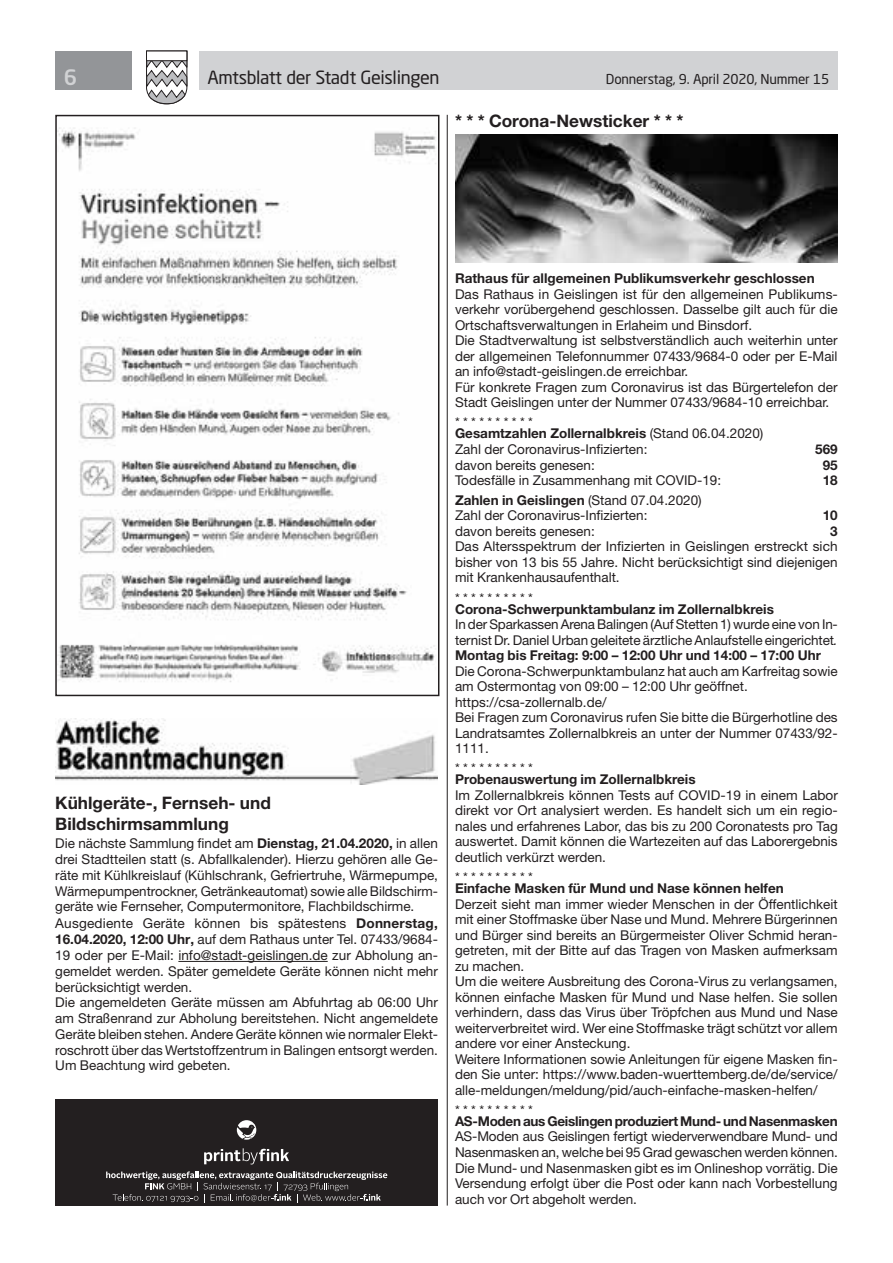
<style>
.page{position:relative;width:893px;height:1263px;background:#fff}
.page>*{position:absolute;margin:0;border:0;box-sizing:border-box;transform-origin:0 0}
.t1{font:500 21px "Neo Sans Std";color:#d1d2d4}
.t2{font:18px "Neo Sans Std";letter-spacing:-.02em;color:#231f20}
.t3{font:700 17.25px/20.5px "Helvetica Neue LT Std";color:#231f20}
.t4{font:13.5px/15.6px "Helvetica Neue LT Std";color:#231f20}
.t5{font:700 13.5px "Helvetica Neue LT Std";color:#231f20}
.t6{font:700 13.5px "Helvetica Neue LT Std";letter-spacing:-.02em;color:#231f20}
.t7{font:13.5px "Neo Sans Std";letter-spacing:-.015em;color:#231f20}
.s1{font-weight:700}
.s2{font-style:italic}
</style>
<div class="page">
<div style="left:199px;top:51px;width:639px;height:38px;background:#d1d2d4"></div>
<div style="left:55px;top:51px;width:77px;height:38px;background:#939598"></div>
<svg style="left:146px;top:50px;width:42px;height:55px"></svg>
<div style="left:146px;top:51px;width:41px;height:10px;background:#fff;border:1px solid #231f20"></div>
<hr style="left:447px;top:115px;width:1px;height:1090px;background:#231f20">
<hr style="left:178px;top:961px;width:150px;height:1px;background:#231f20">
<img style="left:58px;top:127px;width:378px;height:555px">
<div style="left:55px;top:115px;width:384px;height:581px;border:2px solid #231f20"></div>
<img style="left:55px;top:719px;width:383px;height:65px">
<img style="left:455px;top:135px;width:383px;height:127px">
<div style="left:55px;top:1099px;width:383px;height:106px;background:#231f20"></div>
<svg style="left:237px;top:1120px;width:19px;height:20px"></svg>
<svg style="left:204px;top:1148px;width:85px;height:16px"></svg>
<svg style="left:106px;top:1171px;width:281px;height:31px"></svg>
<h1 class="t1" style="left:64px;top:64px;width:15px">6</h1>
<h2 class="t2" style="left:207px;top:66px;width:234px">Amtsblatt der Stadt Geislingen</h2>
<p class="t7" style="left:606px;top:71px;width:225px">Donnerstag, 9. April 2020, Nummer 15</p>
<p class="t3" style="left:455px;top:110px;width:230px">* * * Corona-Newsticker * * *</p>
<p class="t3" style="left:55px;top:792px;width:217px">Kühlgeräte-, Fernseh- und<br>Bildschirmsammlung</p>
<p class="t4" style="left:55px;top:835px;width:384px">Die nächste Sammlung findet am <span class="s1">Dienstag, 21.04.2020,</span> in allen drei Stadtteilen statt (s. Abfallkalender). Hierzu gehören alle Ge&shy;räte mit Kühlkreislauf (Kühlschrank, Gefriertruhe, Wärmepumpe, Wärmepumpentrockner, Getränkeautomat) sowie alle Bildschirm&shy;geräte wie Fernseher, Computermonitore, Flachbildschirme.<br>Ausgediente Geräte können bis spätestens <span class="s1">Donnerstag, 16.04.2020, 12:00 Uhr,</span> auf dem Rathaus unter Tel. 07433/9684- 19 oder per E-Mail: info@stadt-geislingen.de zur Abholung an&shy;gemeldet werden. Später gemeldete Geräte können nicht mehr berücksichtigt werden.<br>Die angemeldeten Geräte müssen am Abfuhrtag ab 06:00 Uhr am Straßenrand zur Abholung bereitstehen. Nicht angemeldete Geräte bleiben stehen. Andere Geräte können wie normaler Elekt&shy;roschrott über das Wertstoffzentrum in Balingen entsorgt werden.<br>Um Beachtung wird gebeten.</p>
<p class="t5" style="left:455px;top:270px;width:361px">Rathaus für allgemeinen Publikumsverkehr geschlossen</p>
<p class="t4" style="left:455px;top:286px;width:384px">Das Rathaus in Geislingen ist für den allgemeinen Publikums&shy;verkehr vorübergehend geschlossen. Dasselbe gilt auch für die Ortschaftsverwaltungen in Erlaheim und Binsdorf.<br>Die Stadtverwaltung ist selbstverständlich auch weiterhin unter der allgemeinen Telefonnummer 07433/9684-0 oder per E-Mail an info@stadt-geislingen.de erreichbar.<br>Für konkrete Fragen zum Coronavirus ist das Bürgertelefon der Stadt Geislingen unter der Nummer 07433/9684-10 erreichbar.</p>
<p class="t4" style="left:455px;top:417px;width:310px;line-height:11.1px">* * * * * * * * * *<br><span class="s1">Gesamtzahlen Zollernalbkreis</span> (Stand 06.04.2020)</p>
<p class="t4" style="left:455px;top:441px;width:194px">Zahl der Coronavirus-Infizierten:</p>
<p class="t5" style="left:815px;top:441px;width:24px">569</p>
<p class="t4" style="left:455px;top:457px;width:141px">davon bereits genesen:</p>
<p class="t5" style="left:823px;top:456px;width:17px">95</p>
<p class="t4" style="left:455px;top:472px;width:268px">Todesfälle in Zusammenhang mit COVID-19:</p>
<p class="t5" style="left:823px;top:472px;width:17px">18</p>
<p class="t4" style="left:455px;top:492px;width:248px"><span class="s1">Zahlen in Geislingen</span> (Stand 07.04.2020)<br>Zahl der Coronavirus-Infizierten:</p>
<p class="t5" style="left:823px;top:507px;width:17px">10</p>
<p class="t4" style="left:455px;top:523px;width:141px">davon bereits genesen:</p>
<p class="t5" style="left:830px;top:523px;width:9px">3</p>
<p class="t4" style="left:455px;top:539px;width:384px;text-align:justify">Das Altersspektrum der Infizierten in Geislingen erstreckt sich bisher von 13 bis 55 Jahre. Nicht berücksichtigt sind diejenigen mit Krankenhausaufenthalt.</p>
<p class="t4" style="left:455px;top:590px;width:79px">* * * * * * * * * *</p>
<p class="t5" style="left:455px;top:600px;width:320px">Corona-Schwerpunktambulanz im Zollernalbkreis</p>
<p class="t4" style="left:455px;top:616px;width:384px;text-align:justify">In der Sparkassen Arena Balingen (Auf Stetten 1) wurde eine von In&shy;ternist Dr. Daniel Urban geleitete ärztliche Anlaufstelle eingerichtet<span class="s2">.<br></span><span class="s1">Montag bis Freitag: 9:00 – 12:00 Uhr und 14:00 – 17:00 Uhr</span></p>
<p class="t4" style="left:455px;top:663px;width:384px">Die Corona-Schwerpunktambulanz hat auch am Karfreitag sowie am Ostermontag von 09:00 – 12:00 Uhr geöffnet. https://csa-zollernalb.de/<br>Bei Fragen zum Coronavirus rufen Sie bitte die Bürgerhotline des Landratsamtes Zollernalbkreis an unter der Nummer 07433/92- 1111.</p>
<p class="t4" style="left:455px;top:760px;width:79px">* * * * * * * * * *</p>
<p class="t5" style="left:455px;top:771px;width:242px">Probenauswertung im Zollernalbkreis</p>
<p class="t4" style="left:455px;top:787px;width:384px;text-align:justify">Im Zollernalbkreis können Tests auf COVID-19 in einem Labor direkt vor Ort analysiert werden. Es handelt sich um ein regio&shy;nales und erfahrenes Labor, das bis zu 200 Coronatests pro Tag auswertet. Damit können die Wartezeiten auf das Laborergebnis deutlich verkürzt werden.</p>
<p class="t4" style="left:455px;top:869px;width:79px">* * * * * * * * * *</p>
<p class="t5" style="left:455px;top:880px;width:330px">Einfache Masken für Mund und Nase können helfen</p>
<p class="t4" style="left:455px;top:896px;width:384px">Derzeit sieht man immer wieder Menschen in der Öffentlichkeit mit einer Stoffmaske über Nase und Mund. Mehrere Bürgerinnen und Bürger sind bereits an Bürgermeister Oliver Schmid heran&shy;getreten, mit der Bitte auf das Tragen von Masken aufmerksam zu machen.<br>Um die weitere Ausbreitung des Corona-Virus zu verlangsamen, können einfache Masken für Mund und Nase helfen. Sie sollen verhindern, dass das Virus über Tröpfchen aus Mund und Nase weiterverbreitet wird. Wer eine Stoffmaske trägt schützt vor allem andere vor einer Ansteckung.<br>Weitere Informationen sowie Anleitungen für eigene Masken fin&shy;den Sie unter: https://www.baden-wuerttemberg.de/de/service/ alle-meldungen/meldung/pid/auch-einfache-masken-helfen/</p>
<p class="t4" style="left:455px;top:1102px;width:79px">* * * * * * * * * *</p>
<p class="t6" style="left:455px;top:1113px;width:384px">AS-Moden aus Geislingen produziert Mund- und Nasenmasken</p>
<p class="t4" style="left:455px;top:1129px;width:384px;text-align:justify">AS-Moden aus Geislingen fertigt wiederverwendbare Mund- und Nasenmasken an, welche bei 95 Grad gewaschen werden können.<br>Die Mund- und Nasenmasken gibt es im Onlineshop vorrätig. Die Versendung erfolgt über die Post oder kann nach Vorbestellung auch vor Ort abgeholt werden.</p>
</div>
